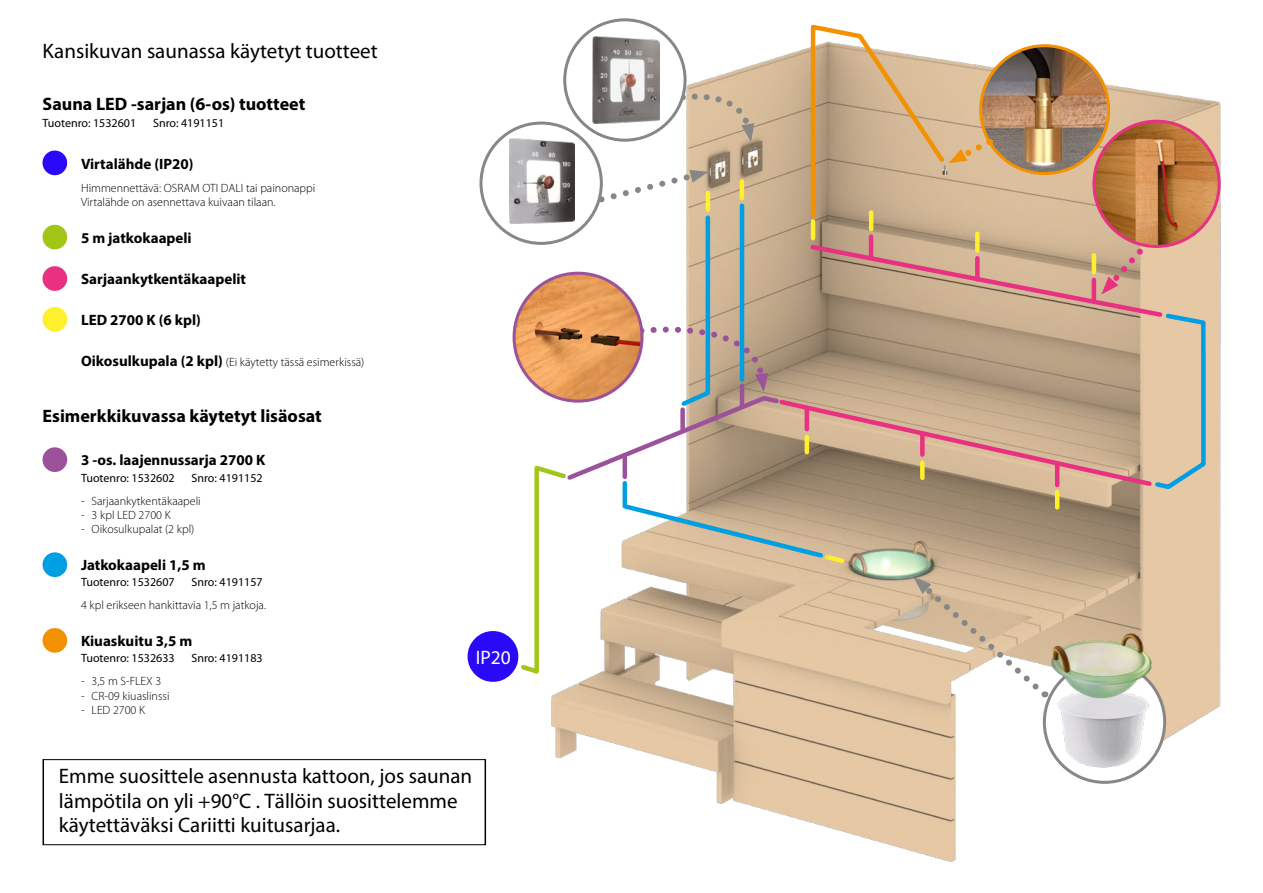
<style>
.page{position:relative;width:1263px;height:893px;background:#fff}
.page>*{position:absolute;margin:0;border:0;box-sizing:border-box;transform-origin:0 0}
.t1{font:21px/24.8px "Myriad Pro";color:#000}
.t2{font:19.5px "Myriad Pro";color:#fff}
.t3{font:700 18px "Myriad Pro";color:#000}
.t4{font:700 15px "Myriad Pro";color:#000}
.t5{font:300 12px/14.4px "Myriad Pro";color:#000}
.t6{font:12px "Myriad Pro";color:#000}
.s1{font-weight:700;font-size:15px}
</style>
<div class="page">
<img style="left:551px;top:21px;width:670px;height:841px">
<svg style="left:1044px;top:662px;width:121px;height:120px"></svg>
<div style="left:1043px;top:660px;width:123px;height:124px;border:3px solid #878787;border-radius:50%"></div>
<img style="left:1049px;top:697px;width:104px;height:73px">
<img style="left:1094px;top:121px;width:125px;height:125px;border-radius:63px">
<svg style="left:43px;top:151px;width:24px;height:24px"></svg>
<svg style="left:43px;top:225px;width:24px;height:24px"></svg>
<svg style="left:43px;top:266px;width:24px;height:25px"></svg>
<svg style="left:43px;top:307px;width:24px;height:25px"></svg>
<svg style="left:43px;top:447px;width:24px;height:25px"></svg>
<svg style="left:43px;top:552px;width:24px;height:25px"></svg>
<svg style="left:43px;top:628px;width:24px;height:25px"></svg>
<svg style="left:468px;top:22px;width:740px;height:675px"></svg>
<div style="left:43px;top:759px;width:443px;height:86px;border:1px solid #000"></div>
<h1 class="t1" style="left:43px;top:39px;width:337px">Kansikuvan saunassa käytetyt tuotteet</h1>
<h3 class="t3" style="left:43px;top:92px;width:264px">Sauna LED -sarjan (6-os) tuotteet</h3>
<p class="t6" style="left:43px;top:115px;width:95px">Tuotenro: 1532601</p>
<p class="t6" style="left:153px;top:115px;width:73px">Snro: 4191151</p>
<p class="t4" style="left:81px;top:154px;width:114px">Virtalähde (IP20)</p>
<p class="t5" style="left:81px;top:181px;width:236px">Himmennettävä: OSRAM OTI DALI tai painonappi<br>Virtalähde on asennettava kuivaan tilaan.</p>
<p class="t4" style="left:81px;top:228px;width:112px">5 m jatkokaapeli</p>
<p class="t4" style="left:81px;top:269px;width:167px">Sarjaankytkentäkaapelit</p>
<p class="t4" style="left:81px;top:310px;width:121px">LED 2700 K (6 kpl)</p>
<p class="t5" style="left:81px;top:355px;width:285px"><span class="s1">Oikosulkupala (2 kpl)</span> (Ei käytetty tässä esimerkissä)</p>
<h3 class="t3" style="left:43px;top:404px;width:281px">Esimerkkikuvassa käytetyt lisäosat</h3>
<p class="t4" style="left:81px;top:451px;width:186px">3 -os. laajennussarja 2700 K</p>
<p class="t6" style="left:81px;top:470px;width:95px">Tuotenro: 1532602</p>
<p class="t6" style="left:192px;top:470px;width:73px">Snro: 4191152</p>
<p class="t5" style="left:81px;top:494px;width:121px">- Sarjaankytkentäkaapeli</p>
<p class="t5" style="left:81px;top:508px;width:91px">- 3 kpl LED 2700 K</p>
<p class="t5" style="left:81px;top:522px;width:115px">- Oikosulkupalat (2 kpl)</p>
<p class="t4" style="left:81px;top:555px;width:126px">Jatkokaapeli 1,5 m</p>
<p class="t6" style="left:81px;top:575px;width:95px">Tuotenro: 1532607</p>
<p class="t6" style="left:192px;top:575px;width:73px">Snro: 4191157</p>
<p class="t5" style="left:81px;top:598px;width:187px">4 kpl erikseen hankittavia 1,5 m jatkoja.</p>
<p class="t4" style="left:81px;top:631px;width:113px">Kiuaskuitu 3,5 m</p>
<p class="t6" style="left:81px;top:651px;width:95px">Tuotenro: 1532633</p>
<p class="t6" style="left:192px;top:651px;width:73px">Snro: 4191183</p>
<p class="t5" style="left:81px;top:674px;width:82px">- 3,5 m S-FLEX 3</p>
<p class="t5" style="left:81px;top:689px;width:90px">- CR-09 kiuaslinssi</p>
<p class="t5" style="left:81px;top:703px;width:66px">- LED 2700 K</p>
<h2 class="t2" style="left:476px;top:645px;width:37px">IP20</h2>
<h1 class="t1" style="left:59px;top:763px;width:415px">Emme suosittele asennusta kattoon, jos saunan lämpötila on yli +90°C . Tällöin suosittelemme käytettäväksi Cariitti kuitusarjaa.</h1>
</div>
